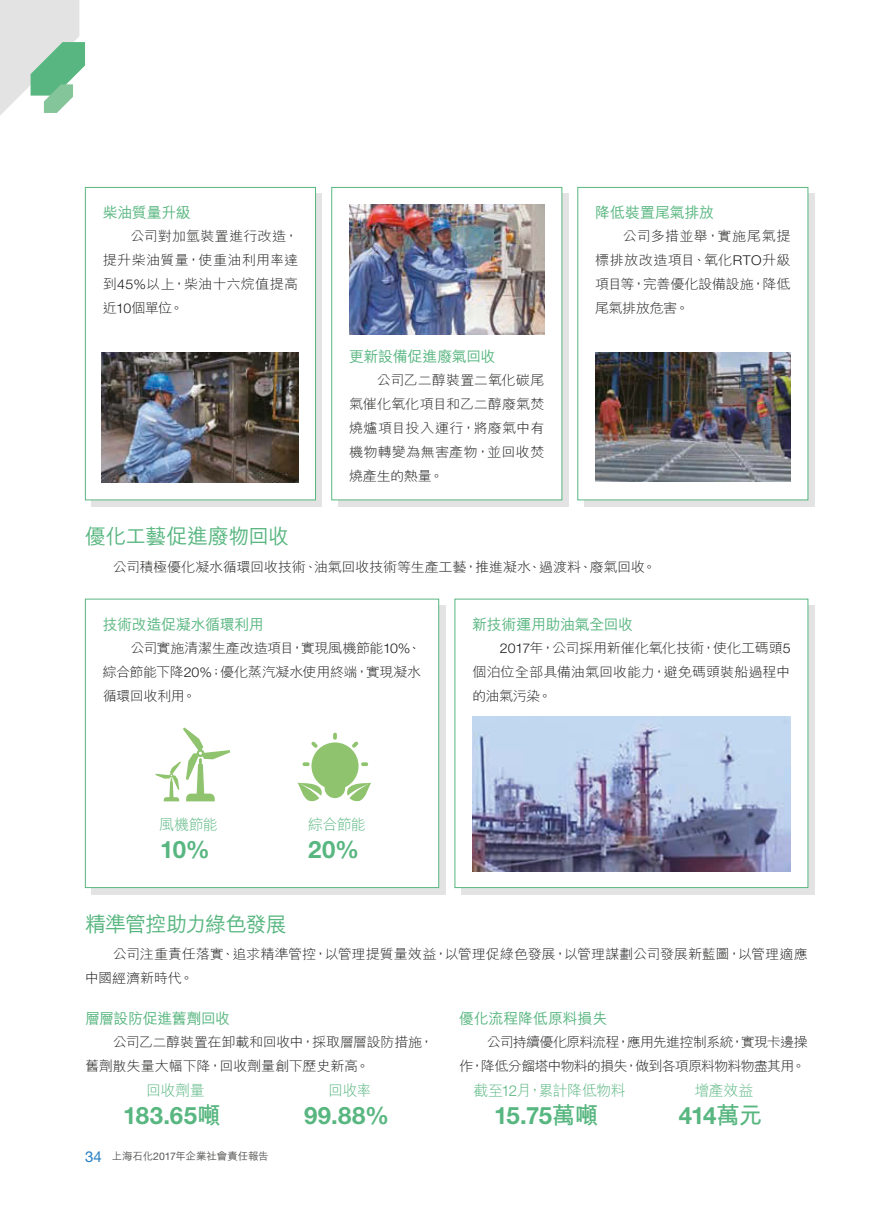
<style>
.page{position:relative;width:893px;height:1212px;background:#fff}
.page>*{position:absolute;margin:0;border:0;box-sizing:border-box;transform-origin:0 0}
.t1{font:700 24px "Helvetica Neue LT Std";letter-spacing:-.025em;color:#58b680}
.t2{font:500 21px "M Hei HK";letter-spacing:-.04em;color:#58b680}
.t3{font:500 15px "M Hei HK";letter-spacing:-.025em;color:#58b680}
.t4{font:300 15px "M Hei HK";letter-spacing:-.035em;color:#58b680}
.t5{font:500 15px "M Hei HK";letter-spacing:-.005em;color:#58b680}
.t6{font:300 13.5px/24px "M Hei HK";letter-spacing:-.02em;color:#1c1c1b;text-align:justify;scale:1.05 1}
.t7{font:300 13.5px/24px "M Hei HK";letter-spacing:-.065em;color:#1c1c1b;text-align:right;scale:1.05 1}
.t8{font:500 10.5px "M Hei HK";letter-spacing:-.02em;color:#575756}
.s1{font-family:"Helvetica Neue LT Std"}
.s2{font-family:"M Hei HK"}
.s3{font-family:"Helvetica Neue LT Std";font-weight:400;font-size:15px;color:#227cc1}
.s4{font-family:"Helvetica Neue LT Std";font-weight:400}
</style>
<div class="page">
<svg style="left:0;top:0;width:85px;height:115px"></svg>
<div style="left:91px;top:193px;width:231px;height:314px;background:#e3e3e3"></div>
<div style="left:85px;top:187px;width:230px;height:313px;background:#fff"></div>
<div style="left:85px;top:187px;width:231px;height:313px;border:1px solid #58b680"></div>
<svg style="left:584px;top:193px;width:231px;height:314px;background:#dae0dc"></svg>
<div style="left:578px;top:187px;width:230px;height:313px;background:#fff"></div>
<div style="left:577px;top:187px;width:231px;height:313px;border:1px solid #58b680"></div>
<svg style="left:338px;top:193px;width:231px;height:314px;background:#dbe0dd"></svg>
<div style="left:332px;top:187px;width:230px;height:313px;background:#fff"></div>
<div style="left:331px;top:187px;width:231px;height:313px;border:1px solid #58b680"></div>
<img style="left:101px;top:352px;width:197px;height:131px">
<img style="left:349px;top:205px;width:196px;height:130px">
<img style="left:595px;top:352px;width:196px;height:129px">
<div style="left:91px;top:605px;width:354px;height:289px;background:#e3e3e3"></div>
<div style="left:85px;top:599px;width:354px;height:288px;background:#fff"></div>
<div style="left:85px;top:599px;width:354px;height:289px;border:1px solid #58b680"></div>
<svg style="left:461px;top:605px;width:354px;height:289px;background:#d4ded8"></svg>
<div style="left:455px;top:599px;width:353px;height:288px;background:#fff"></div>
<img style="left:472px;top:716px;width:319px;height:156px">
<svg style="left:155px;top:727px;width:75px;height:74px"></svg>
<svg style="left:297px;top:733px;width:74px;height:69px"></svg>
<p class="t3" style="left:103px;top:202px;width:90px">柴油質量升級</p>
<p class="t6" style="left:103px;top:223px;width:188px;text-indent:28px">公司對加氫裝置進行改造，提升柴油質量，使重油利用率達到<span class="s1">45%</span>以上，柴油十六烷值提高近<span class="s1">10</span>個單位。</p>
<h2 class="t2" style="left:85px;top:521px;width:206px">優化工藝促進廢物回收</h2>
<p class="t3" style="left:349px;top:346px;width:148px">更新設備促進廢氣回收</p>
<p class="t6" style="left:349px;top:367px;width:188px;text-indent:28px">公司乙二醇裝置二氧化碳尾氣催化氧化項目和乙二醇廢氣焚燒爐項目投入運行，將廢氣中有機物轉變為無害產物，並回收焚燒產生的熱量。</p>
<p class="t5" style="left:595px;top:202px;width:120px">降低裝置尾氣排放</p>
<p class="t6" style="left:595px;top:223px;width:188px;text-indent:28px">公司多措並舉，實施尾氣提標排放改造項目、氧化<span class="s1">RTO</span>升級項目等，完善優化設備設施，降低尾氣排放危害。</p>
<p class="t6" style="left:113px;top:554px;width:519px">公司積極優化凝水循環回收技術、油氣回收技術等生產工藝，推進凝水、過渡料、廢氣回收。</p>
<p class="t3" style="left:103px;top:613px;width:163px">技術改造促凝水循環利用</p>
<p class="t6" style="left:103px;top:635px;width:305px;text-indent:28px">公司實施清潔生產改造項目，實現風機節能<span class="s1">10%</span>、綜合節能下降<span class="s1">20%</span>；優化蒸汽凝水使用終端，實現凝水循環回收利用。</p>
<p class="t4" style="left:159px;top:814px;width:60px">風機節能</p>
<h1 class="t1" style="left:160px;top:834px;width:51px">10%</h1>
<h2 class="t2" style="left:85px;top:909px;width:204px">精準管控助力綠色發展</h2>
<p class="t4" style="left:308px;top:814px;width:59px">綜合節能</p>
<h1 class="t1" style="left:308px;top:834px;width:52px">20%</h1>
<p class="t3" style="left:472px;top:613px;width:162px">新技術運用助油氣全回收</p>
<p class="t6" style="left:472px;top:635px;width:305px;text-indent:28px"><span class="s1">2017</span>年，公司採用新催化氧化技術，使化工碼頭<span class="s1">5</span>個泊位全部具備油氣回收能力，避免碼頭裝船過程中的油氣污染。</p>
<p class="t6" style="left:85px;top:942px;width:690px;text-indent:28px">公司注重責任落實、追求精準管控，以管理提質量效益，以管理促綠色發展，以管理謀劃公司發展新藍圖，以管理適應中國經濟新時代。</p>
<p class="t3" style="left:85px;top:1007px;width:147px">層層設防促進舊劑回收</p>
<p class="t6" style="left:85px;top:1029px;width:334px;text-indent:28px">公司乙二醇裝置在卸載和回收中，採取層層設防措施，舊劑散失量大幅下降，回收劑量創下歷史新高。</p>
<p class="t4" style="left:146px;top:1080px;width:60px">回收劑量</p>
<h1 class="t1" style="left:123px;top:1100px;width:99px">183.65<span class="s2">噸</span></h1>
<p class="t8" style="left:85px;top:1148px;width:185px"><span class="s3">34</span> 上海石化<span class="s4">2017</span>年企業社會責任報告</p>
<p class="t4" style="left:328px;top:1080px;width:45px">回收率</p>
<h1 class="t1" style="left:304px;top:1100px;width:86px">99.88%</h1>
<p class="t3" style="left:459px;top:1007px;width:150px">優化流程降低原料損失</p>
<p class="t7" style="left:459px;top:1029px;width:334px">公司持續優化原料流程，應用先進控制系統，實現卡邊操<br>作，降低分餾塔中物料的損失，做到各項原料物料物盡其用。</p>
<p class="t4" style="left:474px;top:1080px;width:154px">截至<span class="s1">12</span>月，累計降低物料</p>
<h1 class="t1" style="left:494px;top:1100px;width:106px">15.75<span class="s2">萬噸</span></h1>
<p class="t4" style="left:695px;top:1080px;width:60px">增產效益</p>
<h1 class="t1" style="left:679px;top:1100px;width:85px">414<span class="s2">萬元</span></h1>
</div>
